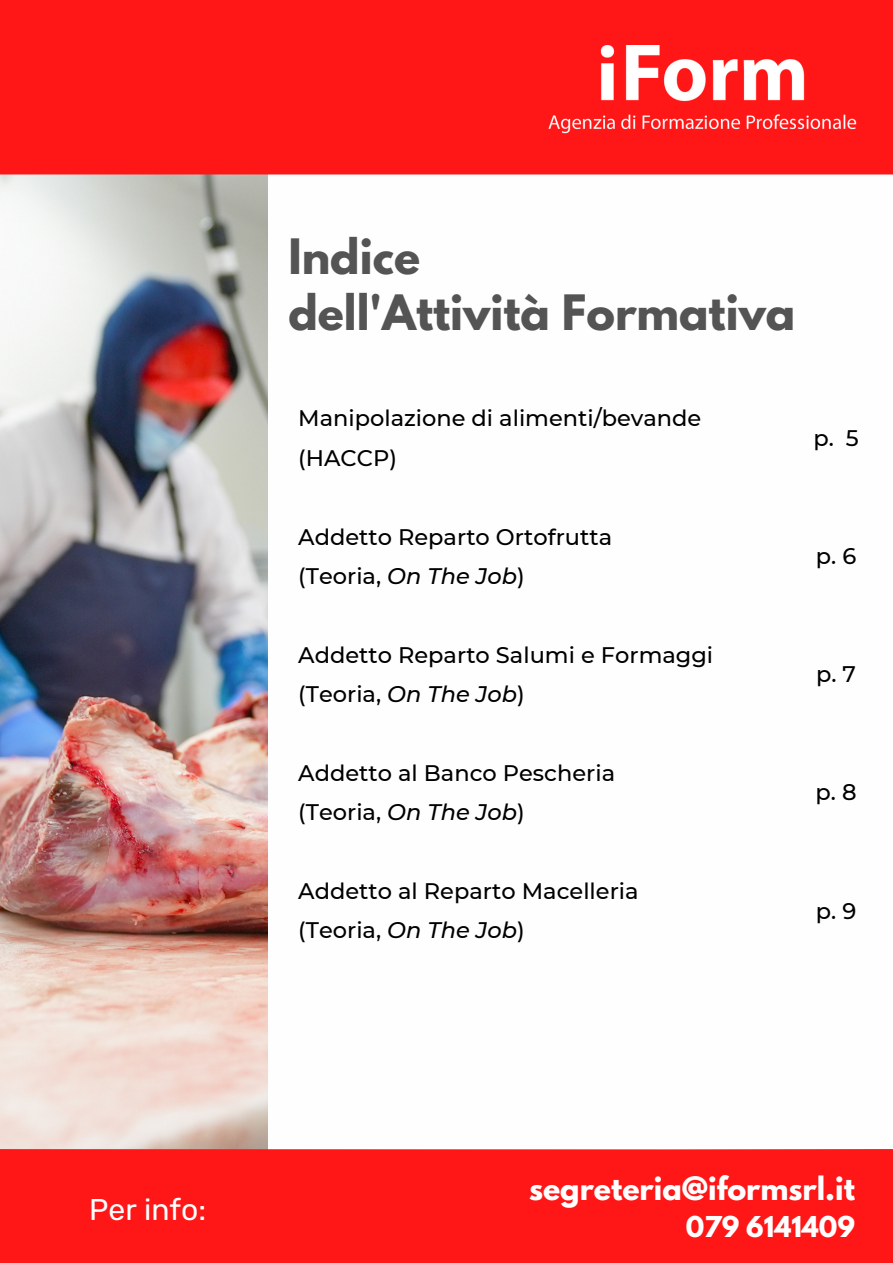
<style>
.page{position:relative;width:893px;height:1263px;background:#fff}
.page>*{position:absolute;margin:0;border:0;box-sizing:border-box;transform-origin:0 0}
.t1{font:700 43.2px "League Spartan";color:#545454}
.t2{font:30px "Rubik";color:#fff}
.t3{font:700 28.5px "League Spartan";color:#fff}
.t4{font:700 25.5px "League Spartan";color:#fff}
.t5{font:500 22.5px/39.4px "Montserrat";color:#000}
.s1{font-style:italic}
</style>
<div class="page">
<img style="left:0;top:174px;width:267px;height:975px">
<div style="left:0;top:0;width:893px;height:174px;background:#ff1616"></div>
<div style="left:0;top:1149px;width:893px;height:114px;background:#ff1616"></div>
<img style="left:548px;top:45px;width:308px;height:88px">
<p class="t1" style="left:288px;top:235px;width:133px">Indice</p>
<p class="t1" style="left:288px;top:291px;width:508px">dell'Attività Formativa</p>
<p class="t5" style="left:298px;top:399px;width:404px">Manipolazione di alimenti/bevande (HACCP)</p>
<p class="t5" style="left:298px;top:517px;width:315px">Addetto Reparto Ortofrutta</p>
<p class="t5" style="left:298px;top:556px;width:228px">(Teoria, <span class="s1">On The Job</span>)</p>
<p class="t5" style="left:298px;top:635px;width:416px">Addetto Reparto Salumi e Formaggi</p>
<p class="t5" style="left:298px;top:674px;width:228px">(Teoria, <span class="s1">On The Job</span>)</p>
<p class="t5" style="left:298px;top:753px;width:318px">Addetto al Banco Pescheria</p>
<p class="t5" style="left:298px;top:792px;width:228px">(Teoria, <span class="s1">On The Job</span>)</p>
<p class="t5" style="left:298px;top:871px;width:342px">Addetto al Reparto Macelleria</p>
<p class="t5" style="left:298px;top:911px;width:228px">(Teoria, <span class="s1">On The Job</span>)</p>
<p class="t5" style="left:813px;top:418px;width:47px">p. 5</p>
<p class="t5" style="left:816px;top:536px;width:42px">p. 6</p>
<p class="t5" style="left:816px;top:654px;width:41px">p. 7</p>
<p class="t5" style="left:815px;top:773px;width:42px">p. 8</p>
<p class="t5" style="left:816px;top:891px;width:42px">p. 9</p>
<p class="t2" style="left:89px;top:1192px;width:118px">Per info:</p>
<p class="t3" style="left:529px;top:1174px;width:327px">segreteria@iformsrl.it</p>
<p class="t4" style="left:685px;top:1214px;width:171px">079 6141409</p>
</div>
